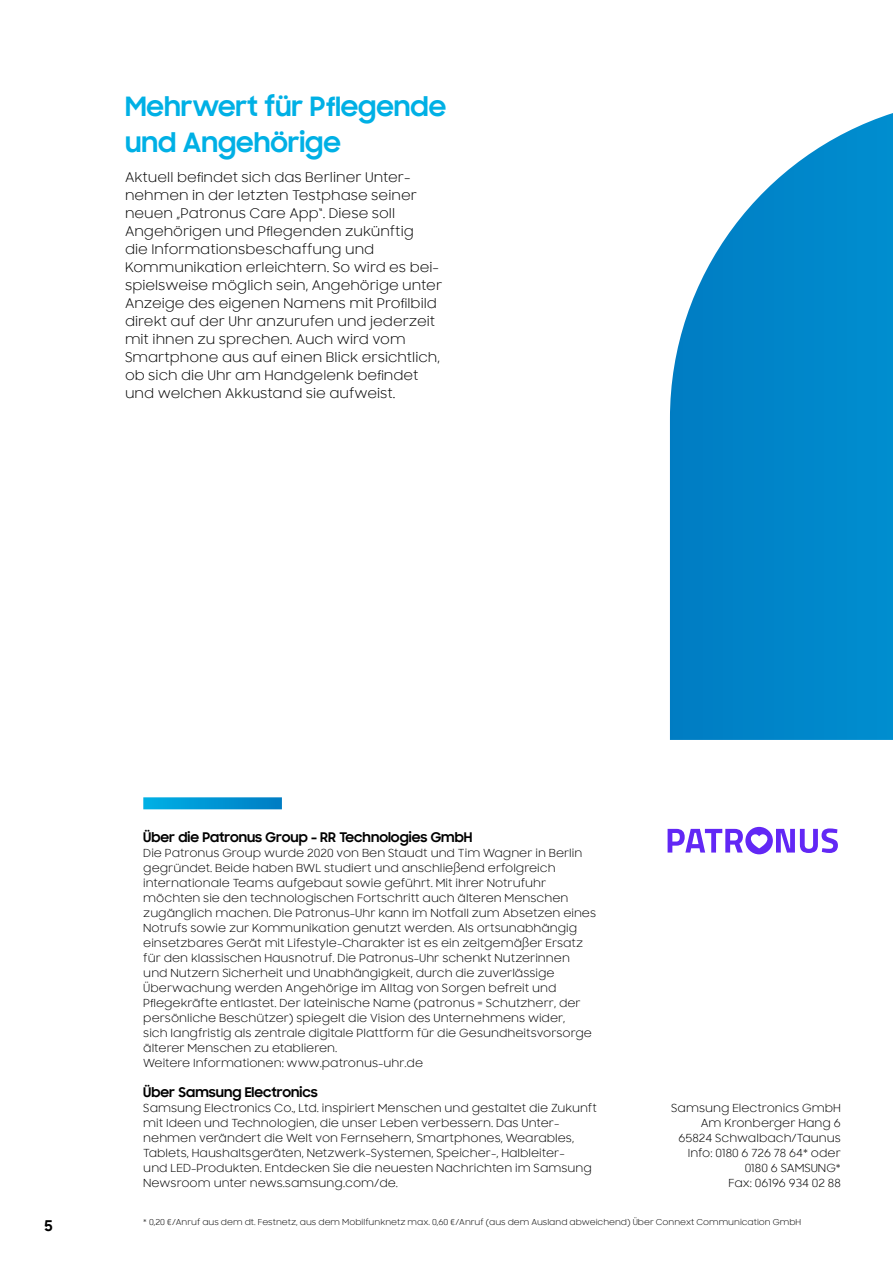
<style>
.page{position:relative;width:893px;height:1263px;background:#fff}
.page>*{position:absolute;margin:0;border:0;box-sizing:border-box;transform-origin:0 0}
.t1{font:700 27px/36px "Samsung Sharp Sans";color:#00b0e5}
.t2{font:700 15px "Samsung Sharp Sans";color:#000}
.t3{font:13.5px/18px "Samsung Sharp Sans";color:#000}
.t4{font:700 13.5px "Samsung Sharp Sans";color:#000}
.t5{font:11.25px/15px "Samsung Sharp Sans";color:#000}
.t6{font:8.25px "Samsung Sharp Sans";color:#000}
</style>
<div class="page">
<svg style="left:143px;top:797px;width:139px;height:12px;background:#0899d5"></svg>
<svg style="left:670px;top:113px;width:223px;height:627px;background:#2195d0"></svg>
<svg style="left:668px;top:827px;width:170px;height:27px"></svg>
<h1 class="t1" style="left:125px;top:87px;width:323px">Mehrwert für Pflegende und Angehörige</h1>
<p class="t3" style="left:125px;top:168px;width:319px">Aktuell befindet sich das Berliner Unter&shy;nehmen in der letzten Testphase seiner neuen „Patronus Care App“. Diese soll Angehörigen und Pflegenden zukünftig<br>die Informationsbeschaffung und Kommunikation erleichtern. So wird es bei&shy;spielsweise möglich sein, Angehörige unter Anzeige des eigenen Namens mit Profilbild direkt auf der Uhr anzurufen und jederzeit mit ihnen zu sprechen. Auch wird vom Smartphone aus auf einen Blick ersichtlich, ob sich die Uhr am Handgelenk befindet und welchen Akkustand sie aufweist.</p>
<h2 class="t2" style="left:44px;top:1214px;width:10px">5</h2>
<p class="t4" style="left:143px;top:827px;width:331px">Über die Patronus Group - RR Technologies GmbH</p>
<p class="t5" style="left:143px;top:844px;width:454px">Die Patronus Group wurde 2020 von Ben Staudt und Tim Wagner in Berlin gegründet. Beide haben BWL studiert und anschließend erfolgreich internationale Teams aufgebaut sowie geführt. Mit ihrer Notrufuhr möchten sie den technologischen Fortschritt auch älteren Menschen zugänglich machen. Die Patronus-Uhr kann im Notfall zum Absetzen eines Notrufs sowie zur Kommunikation genutzt werden. Als ortsunabhängig einsetzbares Gerät mit Lifestyle-Charakter ist es ein zeitgemäßer Ersatz für den klassischen Hausnotruf. Die Patronus-Uhr schenkt Nutzerinnen und Nutzern Sicherheit und Unabhängigkeit, durch die zuverlässige Überwachung werden Angehörige im Alltag von Sorgen befreit und Pflegekräfte entlastet. Der lateinische Name (patronus = Schutzherr, der persönliche Beschützer) spiegelt die Vision des Unternehmens wider,<br>sich langfristig als zentrale digitale Plattform für die Gesundheitsvorsorge älterer Menschen zu etablieren.<br>Weitere Informationen: www.patronus-uhr.de</p>
<p class="t4" style="left:143px;top:1082px;width:176px">Über Samsung Electronics</p>
<p class="t5" style="left:143px;top:1100px;width:455px">Samsung Electronics Co., Ltd. inspiriert Menschen und gestaltet die Zukunft mit Ideen und Technologien, die unser Leben verbessern. Das Unter&shy;nehmen verändert die Welt von Fernsehern, Smartphones, Wearables, Tablets, Haushaltsgeräten, Netzwerk-Systemen, Speicher-, Halbleiter-<br>und LED-Produkten. Entdecken Sie die neuesten Nachrichten im Samsung Newsroom unter news.samsung.com/de.</p>
<p class="t5" style="left:671px;top:1100px;width:171px;text-align:right">Samsung Electronics GmbH<br>Am Kronberger Hang 6<br>65824 Schwalbach/Taunus<br>Info: 0180 6 726 78 64* oder<br>0180 6 SAMSUNG*<br>Fax: 06196 934 02 88</p>
<p class="t6" style="left:143px;top:1216px;width:659px">* 0,20 €/Anruf aus dem dt. Festnetz, aus dem Mobilfunknetz max. 0,60 €/Anruf (aus dem Ausland abweichend) Über Connext Communication GmbH</p>
</div>
